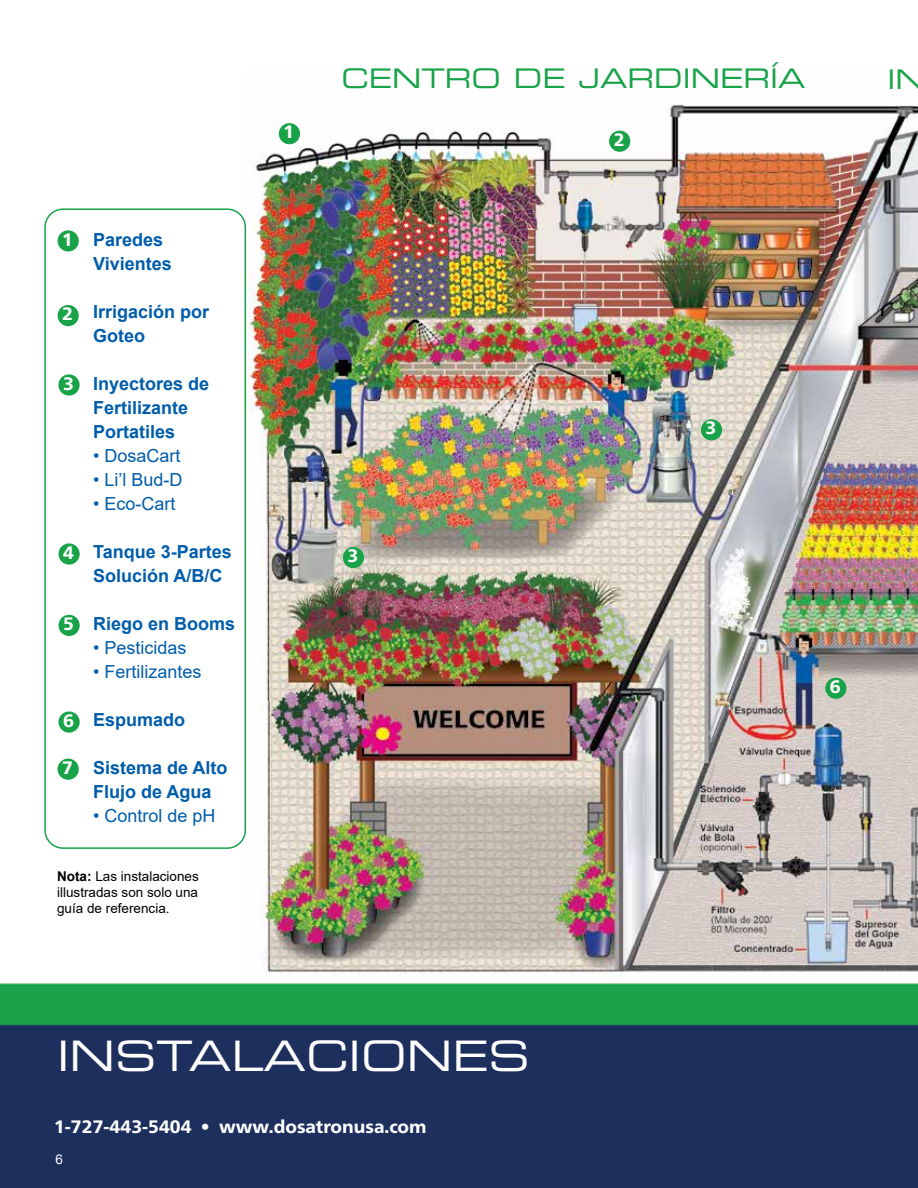
<style>
.page{position:relative;width:918px;height:1188px;background:#fff}
.page>*{position:absolute;margin:0;border:0;box-sizing:border-box;transform-origin:0 0}
.t1{font:42px "Eurostile LT Std Ex 2";color:#fff}
.t2{font:27px "Eurostile LT Std Ex 2";color:#18a349}
.t3{font:700 18px/24px "Arial";color:#005daa}
.t4{font:18px "Arial";color:#005daa}
.t5{font:800 18px "Frutiger Neue LT Pro";color:#fff}
.t6{font:13.5px/16.2px "Arial";color:#000;text-align:justify}
.t7{font:13.5px "Arial";color:#fff}
.s1{font-weight:700}
</style>
<div class="page">
<img style="left:245px;top:104px;width:673px;height:869px">
<img style="left:0;top:983px;width:918px;height:205px">
<div style="left:44px;top:208px;width:202px;height:641px;border:2px solid #18a349;border-radius:18px"></div>
<div style="left:58px;top:230px;width:21px;height:22px;background:#18a349;border-radius:50%"></div>
<div style="left:58px;top:759px;width:21px;height:21px;background:#18a349;border-radius:50%"></div>
<div style="left:58px;top:305px;width:21px;height:21px;background:#18a349;border-radius:50%"></div>
<div style="left:58px;top:374px;width:22px;height:22px;background:#18a349;border-radius:50%"></div>
<div style="left:59px;top:543px;width:21px;height:22px;background:#18a349;border-radius:50%"></div>
<div style="left:59px;top:615px;width:21px;height:21px;background:#18a349;border-radius:50%"></div>
<div style="left:59px;top:711px;width:21px;height:22px;background:#18a349;border-radius:50%"></div>
<div style="left:279px;top:123px;width:21px;height:21px;background:#18a349;border-radius:50%"></div>
<div style="left:609px;top:131px;width:21px;height:21px;background:#18a349;border-radius:50%"></div>
<div style="left:701px;top:419px;width:21px;height:21px;background:#18a349;border-radius:50%"></div>
<div style="left:825px;top:678px;width:21px;height:21px;background:#18a349;border-radius:50%"></div>
<div style="left:343px;top:547px;width:21px;height:21px;background:#18a349;border-radius:50%"></div>
<p class="t5" style="left:62px;top:228px;width:12px">1</p>
<p class="t5" style="left:62px;top:303px;width:12px">2</p>
<p class="t5" style="left:63px;top:373px;width:12px">3</p>
<p class="t5" style="left:63px;top:542px;width:12px">4</p>
<p class="t5" style="left:63px;top:613px;width:12px">5</p>
<p class="t5" style="left:63px;top:710px;width:12px">6</p>
<p class="t5" style="left:62px;top:757px;width:12px">7</p>
<p class="t3" style="left:93px;top:228px;width:80px">Paredes<br>Vivientes</p>
<p class="t3" style="left:93px;top:300px;width:118px">Irrigación por<br>Goteo</p>
<p class="t3" style="left:93px;top:372px;width:118px">Inyectores de<br>Fertilizante<br>Portatiles</p>
<p class="t4" style="left:93px;top:444px;width:89px">• DosaCart</p>
<p class="t4" style="left:93px;top:468px;width:91px">• Li’l Bud-D</p>
<p class="t4" style="left:93px;top:492px;width:84px">• Eco-Cart</p>
<p class="t3" style="left:93px;top:540px;width:140px">Tanque 3-Partes<br>Solución A/B/C</p>
<p class="t3" style="left:93px;top:612px;width:144px">Riego en Booms</p>
<p class="t4" style="left:93px;top:636px;width:95px">• Pesticidas</p>
<p class="t4" style="left:93px;top:660px;width:110px">• Fertilizantes</p>
<p class="t3" style="left:93px;top:708px;width:94px">Espumado</p>
<p class="t3" style="left:93px;top:756px;width:136px">Sistema de Alto<br>Flujo de Agua</p>
<p class="t4" style="left:93px;top:804px;width:124px">• Control de pH</p>
<p class="t6" style="left:57px;top:868px;width:143px"><span class="s1">Nota:</span> Las instalaciones illustradas son solo una guía de referencia.</p>
<p class="t5" style="left:283px;top:121px;width:12px">1</p>
<h2 class="t2" style="left:342px;top:60px;width:465px">CENTRO DE JARDINERÍA</h2>
<h2 class="t2" style="left:888px;top:61px;width:39px">IN</h2>
<p class="t5" style="left:348px;top:545px;width:12px">3</p>
<p class="t5" style="left:614px;top:129px;width:12px">2</p>
<p class="t5" style="left:706px;top:417px;width:12px">3</p>
<p class="t5" style="left:830px;top:676px;width:12px">6</p>
<h1 class="t1" style="left:57px;top:1027px;width:475px">INSTALACIONES</h1>
<p class="t5" style="left:54px;top:1116px;width:374px">1-727-443-5404 • www.dosatronusa.com</p>
<p class="t7" style="left:56px;top:1150px;width:9px">6</p>
</div>
